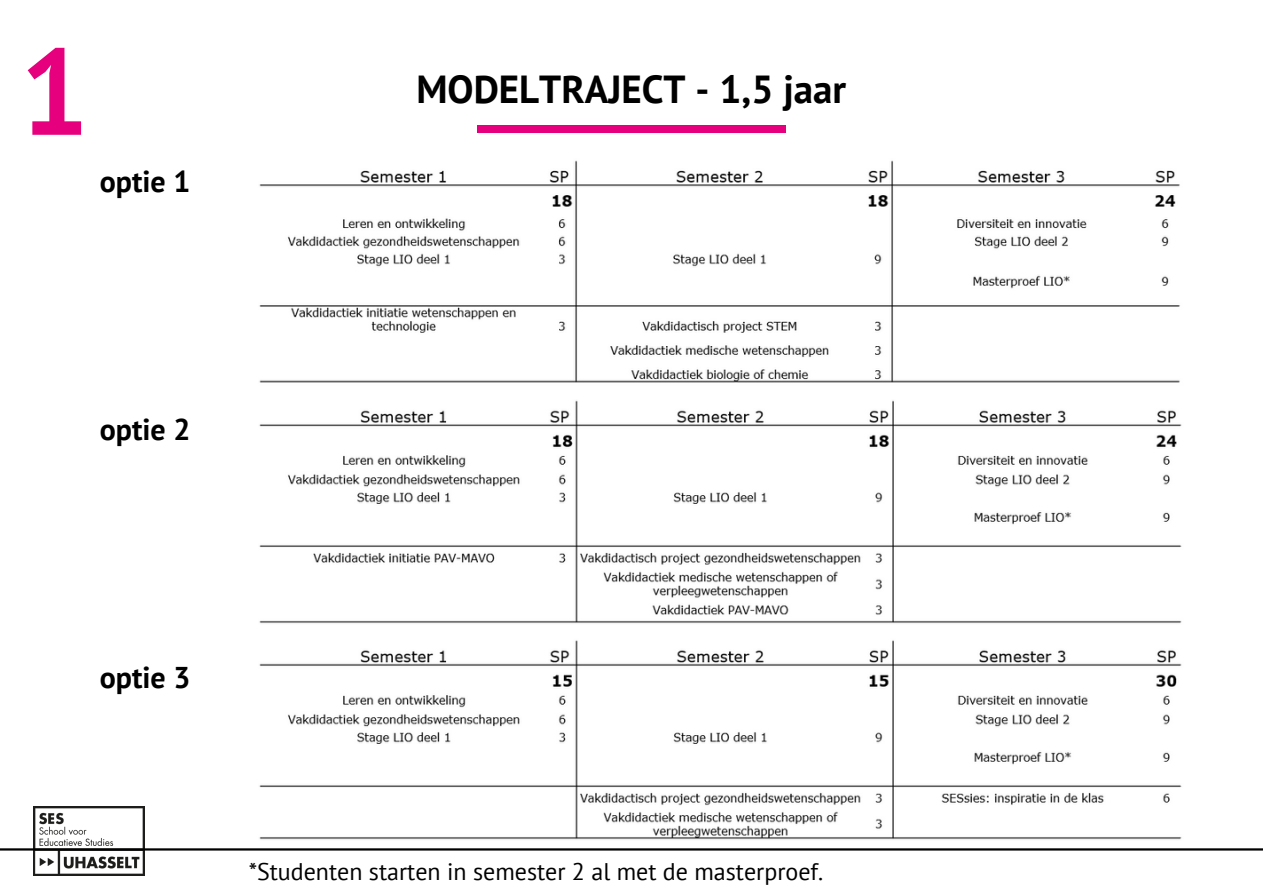
<style>
.page{position:relative;width:1263px;height:894px;background:#fff}
.page>*{position:absolute;margin:0;border:0;box-sizing:border-box;transform-origin:0 0}
.t1{font:700 122.1px "PT Sans";color:#e6007e}
.t2{font:700 39px "PT Sans";color:#000}
.t3{font:700 30px "PT Sans";color:#000}
.t4{font:24px "PT Sans";color:#000}
</style>
<div class="page">
<img style="left:33px;top:806px;width:112px;height:69px">
<hr style="left:0;top:848px;width:1263px;height:2px;background:#000">
<div style="left:477px;top:125px;width:309px;height:8px;background:#e6007e"></div>
<img style="left:259px;top:160px;width:921px;height:223px">
<img style="left:259px;top:400px;width:923px;height:224px">
<img style="left:259px;top:640px;width:923px;height:200px">
<h1 class="t1" style="left:20px;top:10px;width:71px">1</h1>
<p class="t3" style="left:100px;top:161px;width:92px">optie 1</p>
<p class="t3" style="left:100px;top:409px;width:92px">optie 2</p>
<h2 class="t2" style="left:416px;top:63px;width:431px">MODELTRAJECT - 1,5 jaar</h2>
<p class="t3" style="left:100px;top:657px;width:92px">optie 3</p>
<p class="t4" style="left:249px;top:855px;width:576px">*Studenten starten in semester 2 al met de masterproef.</p>
</div>
